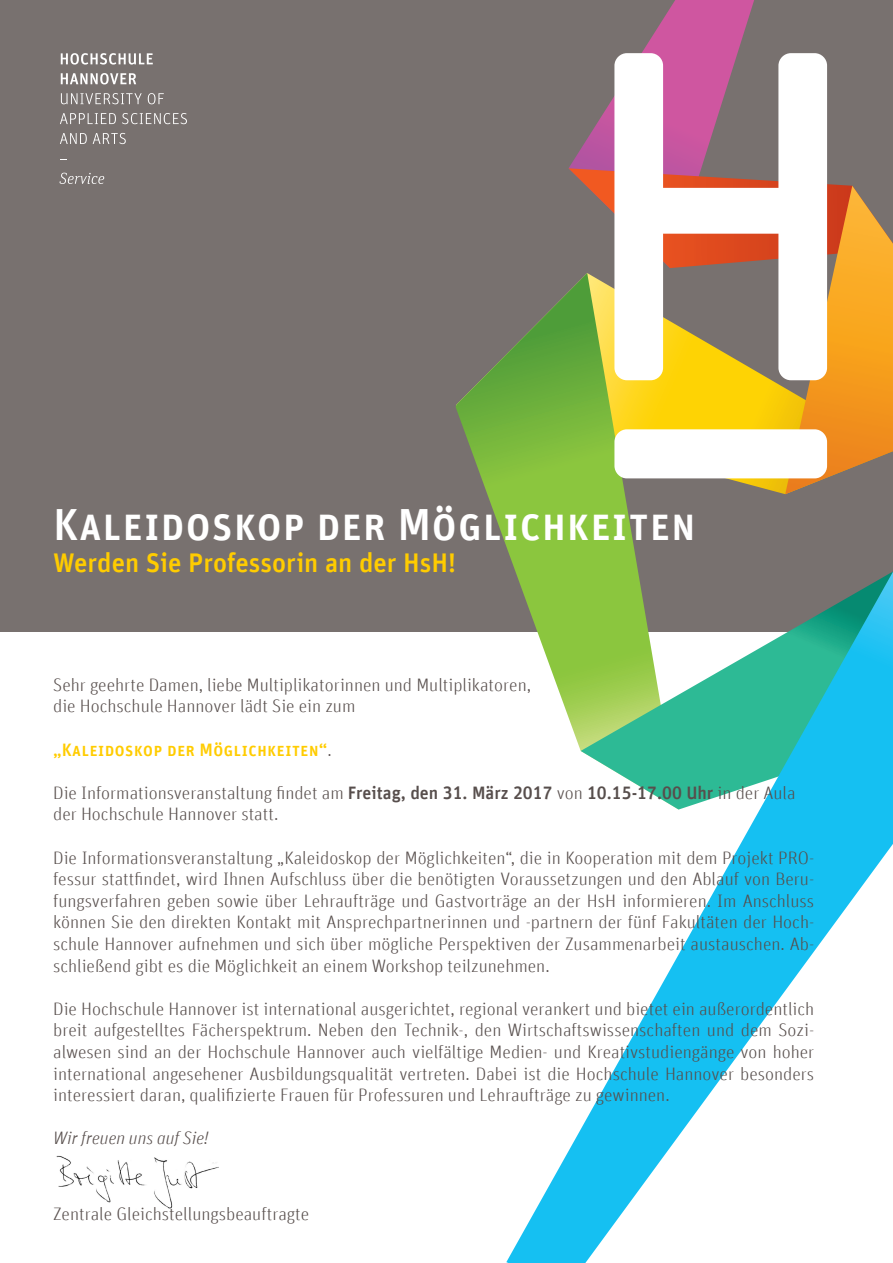
<style>
.page{position:relative;width:893px;height:1263px;background:#fff}
.page>*{position:absolute;margin:0;border:0;box-sizing:border-box;transform-origin:0 0}
.t1{font:500 45px "Unit Sc Offc";color:#fff}
.t2{font:500 27px "Unit Offc";color:#fc0}
.t3{font:300 18px/21.6px "Unit Offc";color:#574e4c;text-align:justify}
.t4{font:500 18px "Unit Sc Offc";color:#fc0}
.t5{font:italic 300 18px "Unit Offc";color:#574e4c}
.s1{font-weight:300;color:#574e4c}
.s2{font-weight:500}
</style>
<div class="page">
<img style="left:56px;top:1155px;width:162px;height:54px">
<div style="left:0;top:0;width:893px;height:631px;background:#78716f"></div>
<svg style="left:61px;top:53px;width:92px;height:12px"></svg>
<svg style="left:61px;top:73px;width:75px;height:11px"></svg>
<svg style="left:61px;top:93px;width:81px;height:11px"></svg>
<svg style="left:148px;top:93px;width:16px;height:11px"></svg>
<svg style="left:60px;top:113px;width:56px;height:11px"></svg>
<svg style="left:122px;top:113px;width:65px;height:11px"></svg>
<svg style="left:60px;top:133px;width:27px;height:11px"></svg>
<svg style="left:93px;top:133px;width:33px;height:11px"></svg>
<svg style="left:60px;top:173px;width:44px;height:11px"></svg>
<svg style="left:456px;top:292px;width:182px;height:340px"></svg>
<svg style="left:506px;top:572px;width:387px;height:691px"></svg>
<svg style="left:569px;top:0;width:185px;height:168px"></svg>
<svg style="left:568px;top:168px;width:325px;height:326px"></svg>
<svg style="left:614px;top:53px;width:213px;height:327px;fill:#fff"></svg>
<div style="left:614px;top:429px;width:213px;height:49px;background:#fff;border-radius:12px"></div>
<p class="t1" style="left:53px;top:497px;width:644px">Kaleidoskop der Möglichkeiten</p>
<p class="t2" style="left:53px;top:546px;width:404px">Werden Sie Professorin an der HsH!</p>
<p class="t3" style="left:53px;top:674px;width:479px">Sehr geehrte Damen, liebe Multiplikatorinnen und Multiplikatoren,</p>
<p class="t3" style="left:53px;top:696px;width:304px">die Hochschule Hannover lädt Sie ein zum</p>
<p class="t4" style="left:53px;top:738px;width:280px">„Kaleidoskop der Möglichkeiten“<span class="s1">.</span></p>
<p class="t3" style="left:53px;top:782px;width:744px">Die Informationsveranstaltung findet am <span class="s2">Freitag, den 31. März 2017</span> von <span class="s2">10.15-17.00 Uhr</span> in der Aula der Hochschule Hannover statt.</p>
<p class="t3" style="left:53px;top:847px;width:763px">Die Informationsveranstaltung „Kaleidoskop der Möglichkeiten“, die in Kooperation mit dem Projekt PRO&shy;fessur stattfindet, wird Ihnen Aufschluss über die benötigten Voraussetzungen und den Ablauf von Beru&shy;fungsverfahren geben sowie über Lehraufträge und Gastvorträge an der HsH informieren. Im Anschluss können Sie den direkten Kontakt mit Ansprechpartnerinnen und -partnern der fünf Fakultäten der Hoch&shy;schule Hannover aufnehmen und sich über mögliche Perspektiven der Zusammenarbeit austauschen. Ab&shy;schließend gibt es die Möglichkeit an einem Workshop teilzunehmen.</p>
<p class="t3" style="left:53px;top:998px;width:763px">Die Hochschule Hannover ist international ausgerichtet, regional verankert und bietet ein außerordentlich breit aufgestelltes Fächerspektrum. Neben den Technik-, den Wirtschaftswissenschaften und dem Sozi&shy;alwesen sind an der Hochschule Hannover auch vielfältige Medien- und Kreativstudiengänge von hoher international angesehener Ausbildungsqualität vertreten. Dabei ist die Hochschule Hannover besonders interessiert daran, qualifizierte Frauen für Professuren und Lehraufträge zu gewinnen.</p>
<p class="t5" style="left:53px;top:1128px;width:157px">Wir freuen uns auf Sie!</p>
<p class="t3" style="left:53px;top:1203px;width:258px">Zentrale Gleichstellungsbeauftragte</p>
</div>
